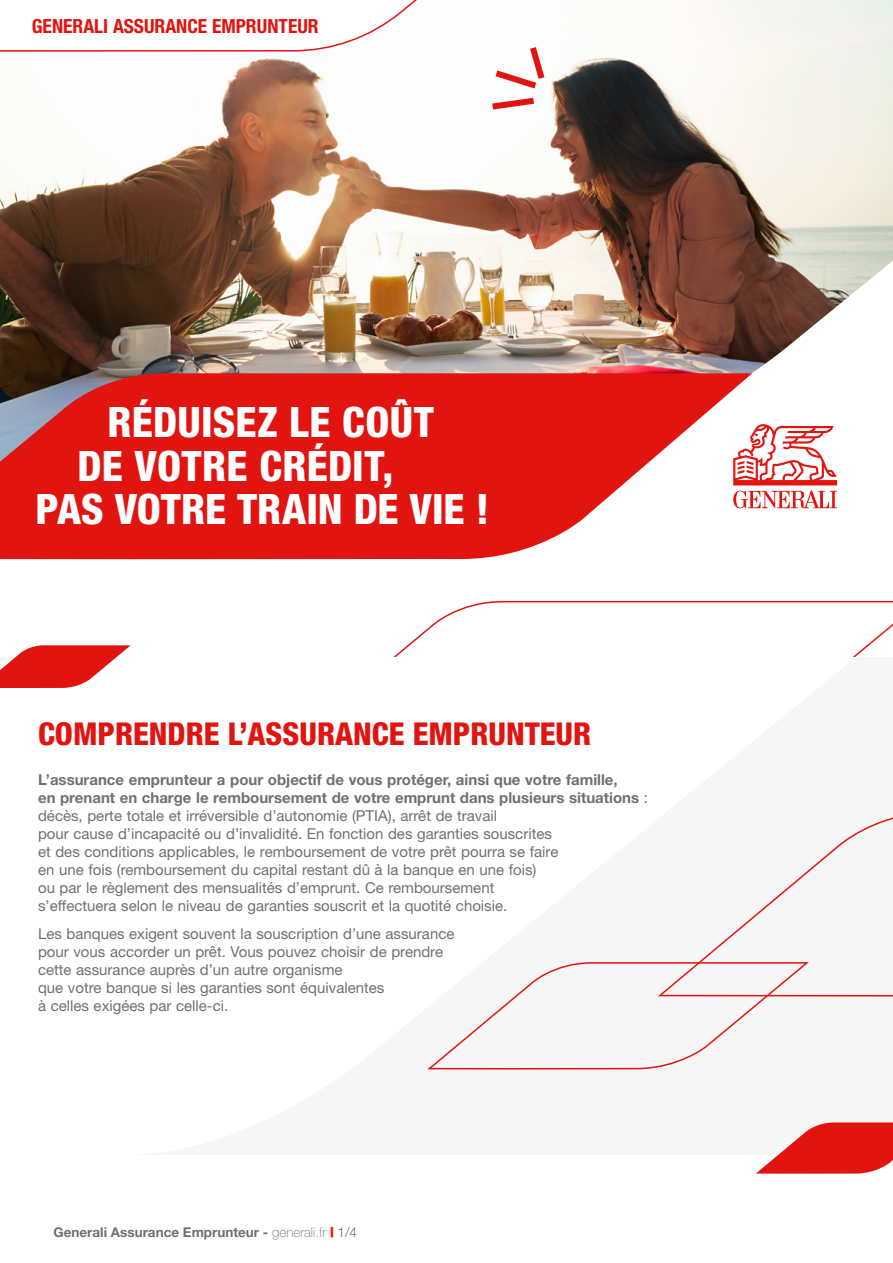
<style>
.page{position:relative;width:893px;height:1263px;background:#fff}
.page>*{position:absolute;margin:0;border:0;box-sizing:border-box;transform-origin:0 0}
.t1{font:800 condensed 42px "Helvetica Neue LT Std";letter-spacing:.005em;color:#fff}
.t2{font:800 condensed 31.5px "Helvetica Neue LT Std";color:#e21410}
.t3{font:700 condensed 19.5px "Helvetica Neue LT Std";color:#e21410}
.t4{font:15px/18px "Helvetica Neue LT Std";color:#707070}
.t5{font:700 13.5px "Helvetica Neue LT Std";color:#707070}
.s1{font-weight:700}
.s2{font-weight:100}
.s3{font-weight:900;font-stretch:expanded;color:#e21410}
.s4{font-weight:300;color:#666}
</style>
<div class="page">
<svg style="left:393px;top:600px;width:500px;height:57px"></svg>
<img style="left:0;top:0;width:893px;height:373px">
<svg style="left:0;top:373px;width:752px;height:186px;fill:#e21410"></svg>
<svg style="left:733px;top:424px;width:104px;height:84px"></svg>
<svg style="left:0;top:645px;width:131px;height:43px"></svg>
<svg style="left:0;top:0;width:630px;height:113px"></svg>
<svg style="left:756px;top:1122px;width:137px;height:52px"></svg>
<svg style="left:427px;top:817px;width:466px;height:253px"></svg>
<h3 class="t3" style="left:32px;top:14px;width:288px">GENERALI ASSURANCE EMPRUNTEUR</h3>
<h1 class="t1" style="left:108px;top:396px;width:328px">RÉDUISEZ LE COÛT</h1>
<h1 class="t1" style="left:78px;top:440px;width:317px">DE VOTRE CRÉDIT,</h1>
<h1 class="t1" style="left:36px;top:483px;width:455px">PAS VOTRE TRAIN DE VIE !</h1>
<h2 class="t2" style="left:38px;top:715px;width:555px">COMPRENDRE L’ASSURANCE EMPRUNTEUR</h2>
<p class="t4" style="left:38px;top:770px;width:611px"><span class="s1">L’assurance emprunteur a pour objectif de vous protéger, ainsi que votre famille,<br>en prenant en charge le remboursement de votre emprunt dans plusieurs situations</span> : décès, perte totale et irréversible d’autonomie (PTIA), arrêt de travail<br>pour cause d’incapacité ou d’invalidité. En fonction des garanties souscrites<br>et des conditions applicables, le remboursement de votre prêt pourra se faire<br>en une fois (remboursement du capital restant dû à la banque en une fois)<br>ou par le règlement des mensualités d’emprunt. Ce remboursement<br>s’effectuera selon le niveau de garanties souscrit et la quotité choisie.</p>
<p class="t4" style="left:38px;top:925px;width:418px">Les banques exigent souvent la souscription d’une assurance pour vous accorder un prêt. Vous pouvez choisir de prendre cette assurance auprès d’un autre organisme<br>que votre banque si les garanties sont équivalentes<br>à celles exigées par celle-ci.</p>
<p class="t5" style="left:53px;top:1224px;width:305px">Generali Assurance Emprunteur - <span class="s2">generali.fr</span> <span class="s3">|</span> <span class="s4">1/4</span></p>
</div>
